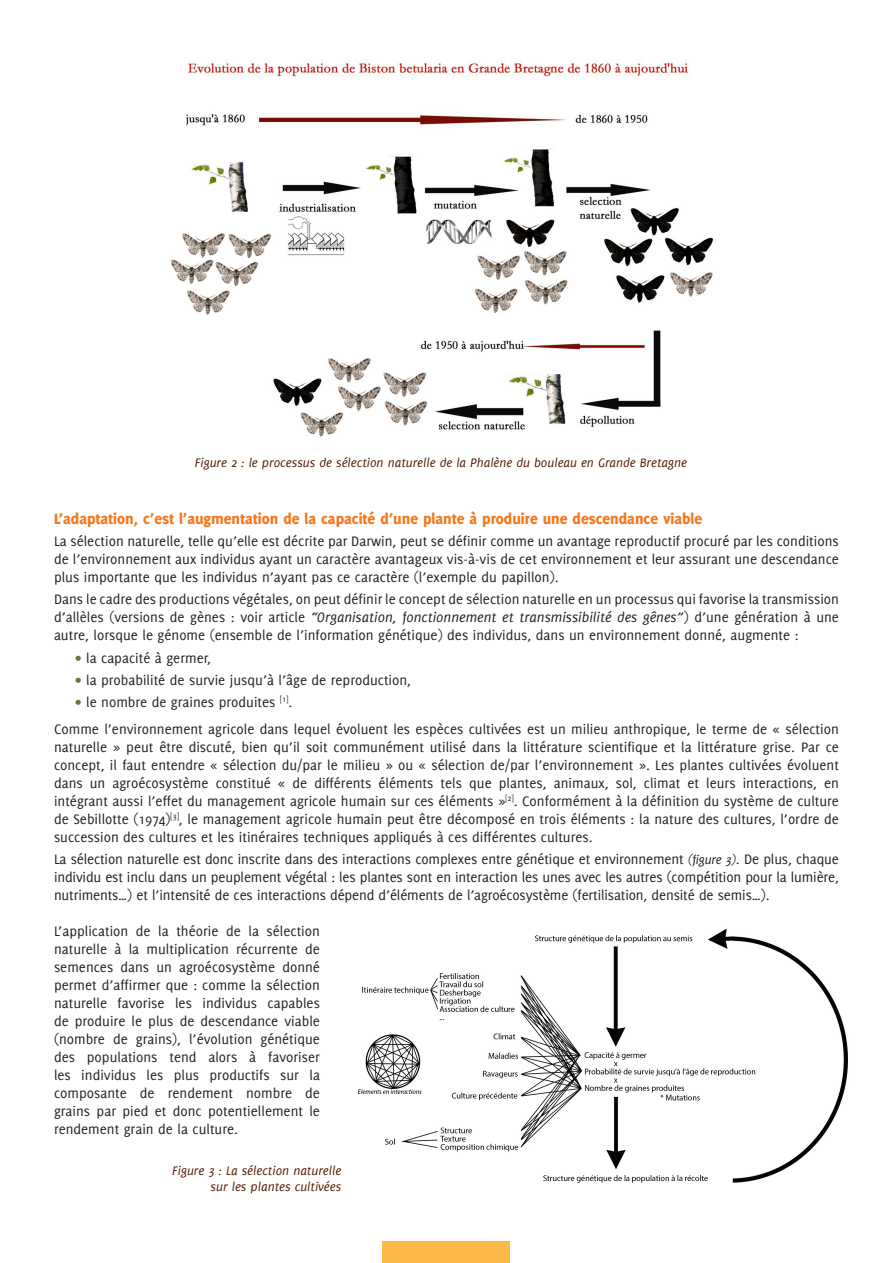
<style>
.page{position:relative;width:893px;height:1263px;background:#fff}
.page>*{position:absolute;margin:0;border:0;box-sizing:border-box;transform-origin:0 0}
.t1{font:800 16.5px "Delicious";color:#f47921}
.t2{font:15px/18px "Delicious";color:#231f20;text-align:justify}
.t3{font:italic 13.5px "Delicious";color:#521c00}
.s1{font-style:italic}
.s2{color:#5d7d2c}
.s3{font-style:italic;font-size:13.5px}
</style>
<div class="page">
<img style="left:170px;top:61px;width:544px;height:376px">
<div style="left:383px;top:1242px;width:127px;height:21px;background:#fcb948"></div>
<img style="left:357px;top:928px;width:491px;height:255px">
<p class="t3" style="left:195px;top:455px;width:494px">Figure 2 : le processus de sélection naturelle de la Phalène du bouleau en Grande Bretagne</p>
<p class="t1" style="left:54px;top:509px;width:650px">L’adaptation, c’est l’augmentation de la capacité d’une plante à produire une descendance viable</p>
<p class="t2" style="left:54px;top:532px;width:786px">La sélection naturelle, telle qu’elle est décrite par Darwin, peut se définir comme un avantage reproductif procuré par les conditions de l’environnement aux individus ayant un caractère avantageux vis-à-vis de cet environnement et leur assurant une descendance plus importante que les individus n’ayant pas ce caractère (l’exemple du papillon).</p>
<p class="t2" style="left:54px;top:590px;width:786px">Dans le cadre des productions végétales, on peut définir le concept de sélection naturelle en un processus qui favorise la transmission d’allèles (versions de gènes : voir article <span class="s1">“Organisation, fonctionnement et transmissibilité des gênes”</span>) d’une génération à une autre, lorsque le génome (ensemble de l’information génétique) des individus, dans un environnement donné, augmente :</p>
<p class="t2" style="left:75px;top:648px;width:137px"><span class="s2">•</span> la capacité à germer,</p>
<p class="t2" style="left:75px;top:671px;width:337px"><span class="s2">•</span> la probabilité de survie jusqu’à l’âge de reproduction,</p>
<p class="t2" style="left:75px;top:693px;width:218px"><span class="s2">•</span> le nombre de graines produites <sup>[1]</sup>.</p>
<p class="t2" style="left:54px;top:719px;width:786px">Comme l’environnement agricole dans lequel évoluent les espèces cultivées est un milieu anthropique, le terme de « sélection naturelle » peut être discuté, bien qu’il soit communément utilisé dans la littérature scientifique et la littérature grise. Par ce concept, il faut entendre « sélection du/par le milieu » ou « sélection de/par l’environnement ». Les plantes cultivées évoluent dans un agroécosystème constitué « de différents éléments tels que plantes, animaux, sol, climat et leurs interactions, en intégrant aussi l’effet du management agricole humain sur ces éléments »<sup>[2]</sup>. Conformément à la définition du système de culture de Sebillotte (1974)<sup>[3]</sup>, le management agricole humain peut être décomposé en trois éléments : la nature des cultures, l’ordre de succession des cultures et les itinéraires techniques appliqués à ces différentes cultures.</p>
<p class="t2" style="left:54px;top:850px;width:786px">La sélection naturelle est donc inscrite dans des interactions complexes entre génétique et environnement <span class="s3">(figure 3)</span>. De plus, chaque individu est inclu dans un peuplement végétal : les plantes sont en interaction les unes avec les autres (compétition pour la lumière, nutriments…) et l’intensité de ces interactions dépend d’éléments de l’agroécosystème (fertilisation, densité de semis…).</p>
<p class="t2" style="left:54px;top:922px;width:267px">L’application de la théorie de la sélection naturelle à la multiplication récurrente de semences dans un agroécosystème donné permet d’affirmer que : comme la sélection naturelle favorise les individus capables de produire le plus de descendance viable (nombre de grains), l’évolution génétique des populations tend alors à favoriser les individus les plus productifs sur la composante de rendement nombre de grains par pied et donc potentiellement le rendement grain de la culture.</p>
<p class="t3" style="left:172px;top:1163px;width:170px">Figure 3 : La sélection naturelle</p>
<p class="t3" style="left:211px;top:1179px;width:132px">sur les plantes cultivées</p>
</div>
